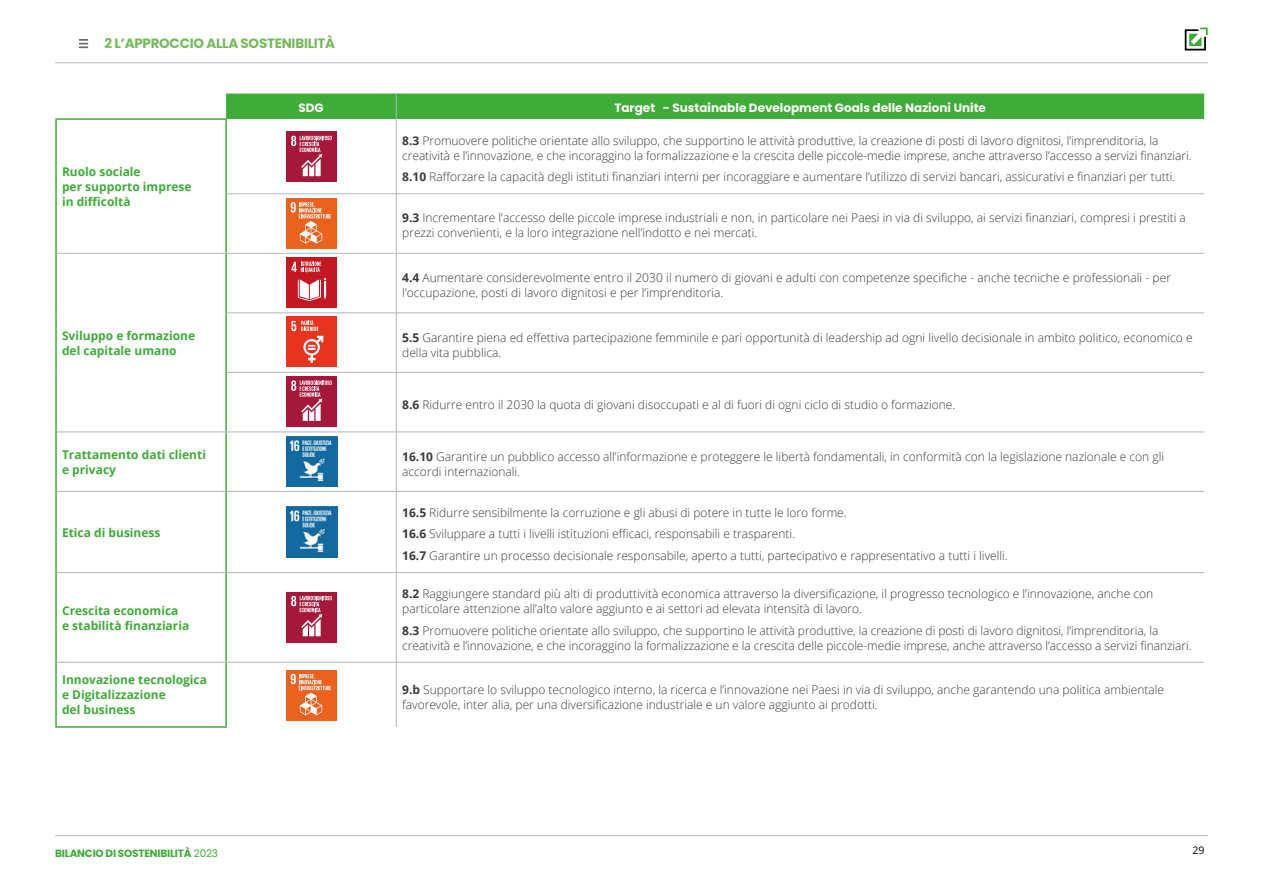
<style>
.page{position:relative;width:1263px;height:893px;background:#fff}
.page>*{position:absolute;margin:0;border:0;box-sizing:border-box;transform-origin:0 0}
.t1{font:700 13.5px "Poppins";letter-spacing:-.02em;color:#76ba5c}
.t2{font:300 12px/15px "Open Sans";color:#3a3b39}
.t3{font:700 12px/15px "Open Sans";color:#3fab39}
.t4{font:700 12px "Poppins";color:#fff}
.t5{font:700 10.5px "Poppins";letter-spacing:-.02em;color:#3fab39}
.t6{font:10.5px "Open Sans";color:#000}
.s1{font-weight:700}
.s2{font-weight:400}
</style>
<div class="page">
<svg style="left:1185px;top:28px;width:23px;height:22px"></svg>
<hr style="left:55px;top:62px;width:1153px;height:1px;background:#adb8bf">
<hr style="left:55px;top:835px;width:1153px;height:1px;background:#adb8bf">
<svg style="left:79px;top:39px;width:9px;height:9px"></svg>
<div style="left:226px;top:94px;width:978px;height:25px;background:#3fab39"></div>
<hr style="left:396px;top:119px;width:1px;height:75px;background:#adb8bf">
<hr style="left:396px;top:194px;width:1px;height:59px;background:#adb8bf">
<hr style="left:396px;top:254px;width:1px;height:59px;background:#adb8bf">
<hr style="left:396px;top:313px;width:1px;height:59px;background:#adb8bf">
<hr style="left:396px;top:373px;width:1px;height:59px;background:#adb8bf">
<hr style="left:396px;top:432px;width:1px;height:59px;background:#adb8bf">
<hr style="left:396px;top:492px;width:1px;height:80px;background:#adb8bf">
<hr style="left:396px;top:573px;width:1px;height:89px;background:#adb8bf">
<hr style="left:396px;top:663px;width:1px;height:64px;background:#adb8bf">
<hr style="left:55px;top:120px;width:2px;height:74px;background:#3fab39">
<hr style="left:225px;top:120px;width:2px;height:74px;background:#3fab39">
<hr style="left:55px;top:194px;width:2px;height:59px;background:#3fab39">
<hr style="left:225px;top:194px;width:2px;height:59px;background:#3fab39">
<hr style="left:55px;top:253px;width:2px;height:60px;background:#3fab39">
<hr style="left:225px;top:254px;width:2px;height:59px;background:#3fab39">
<hr style="left:55px;top:313px;width:2px;height:59px;background:#3fab39">
<hr style="left:225px;top:313px;width:2px;height:59px;background:#3fab39">
<hr style="left:55px;top:372px;width:2px;height:60px;background:#3fab39">
<hr style="left:225px;top:372px;width:2px;height:60px;background:#3fab39">
<hr style="left:55px;top:432px;width:2px;height:59px;background:#3fab39">
<hr style="left:225px;top:432px;width:2px;height:59px;background:#3fab39">
<hr style="left:55px;top:491px;width:2px;height:82px;background:#3fab39">
<hr style="left:225px;top:492px;width:2px;height:80px;background:#3fab39">
<hr style="left:55px;top:573px;width:2px;height:89px;background:#3fab39">
<hr style="left:225px;top:573px;width:2px;height:89px;background:#3fab39">
<hr style="left:55px;top:662px;width:2px;height:64px;background:#3fab39">
<hr style="left:225px;top:663px;width:2px;height:63px;background:#3fab39">
<hr style="left:55px;top:726px;width:172px;height:2px;background:#3fab39">
<hr style="left:227px;top:194px;width:169px;height:1px;background:#adb8bf">
<hr style="left:396px;top:194px;width:808px;height:1px;background:#adb8bf">
<hr style="left:227px;top:313px;width:169px;height:1px;background:#adb8bf">
<hr style="left:396px;top:313px;width:808px;height:1px;background:#adb8bf">
<hr style="left:227px;top:372px;width:169px;height:1px;background:#adb8bf">
<hr style="left:396px;top:372px;width:808px;height:1px;background:#adb8bf">
<hr style="left:55px;top:118px;width:172px;height:2px;background:#3fab39">
<hr style="left:57px;top:253px;width:169px;height:1px;background:#adb8bf">
<hr style="left:226px;top:253px;width:170px;height:1px;background:#adb8bf">
<hr style="left:396px;top:253px;width:808px;height:1px;background:#adb8bf">
<hr style="left:226px;top:432px;width:170px;height:1px;background:#adb8bf">
<hr style="left:396px;top:432px;width:808px;height:1px;background:#adb8bf">
<hr style="left:57px;top:662px;width:169px;height:1px;background:#adb8bf">
<hr style="left:226px;top:662px;width:170px;height:1px;background:#adb8bf">
<hr style="left:396px;top:662px;width:808px;height:1px;background:#adb8bf">
<hr style="left:57px;top:432px;width:169px;height:1px;background:#adb8bf">
<hr style="left:57px;top:491px;width:169px;height:1px;background:#adb8bf">
<hr style="left:226px;top:491px;width:170px;height:1px;background:#adb8bf">
<hr style="left:396px;top:491px;width:808px;height:1px;background:#adb8bf">
<hr style="left:57px;top:572px;width:169px;height:1px;background:#adb8bf">
<hr style="left:226px;top:572px;width:170px;height:1px;background:#adb8bf">
<hr style="left:396px;top:572px;width:808px;height:1px;background:#adb8bf">
<div style="left:286px;top:132px;width:51px;height:50px;background:#a6183b"></div>
<svg style="left:291px;top:136px;width:41px;height:40px"></svg>
<div style="left:286px;top:198px;width:51px;height:51px;background:#eb611e"></div>
<svg style="left:291px;top:202px;width:40px;height:42px"></svg>
<div style="left:286px;top:257px;width:51px;height:51px;background:#c41722"></div>
<svg style="left:298px;top:278px;width:28px;height:23px"></svg>
<svg style="left:291px;top:262px;width:30px;height:10px"></svg>
<div style="left:286px;top:317px;width:51px;height:50px;background:#e6341f"></div>
<svg style="left:291px;top:320px;width:32px;height:43px"></svg>
<div style="left:286px;top:376px;width:51px;height:51px;background:#a6183b"></div>
<svg style="left:291px;top:380px;width:41px;height:41px"></svg>
<div style="left:286px;top:670px;width:51px;height:50px;background:#eb611e"></div>
<svg style="left:291px;top:674px;width:40px;height:41px"></svg>
<div style="left:286px;top:592px;width:51px;height:50px;background:#a6183b"></div>
<svg style="left:291px;top:596px;width:41px;height:40px"></svg>
<img style="left:286px;top:436px;width:51px;height:51px">
<img style="left:286px;top:507px;width:51px;height:50px">
<p class="t1" style="left:105px;top:36px;width:232px">2 L’APPROCCIO ALLA SOSTENIBILITÀ</p>
<p class="t3" style="left:62px;top:164px;width:131px">Ruolo sociale<br>per supporto imprese in difficoltà</p>
<p class="t3" style="left:62px;top:328px;width:135px">Sviluppo e formazione del capitale umano</p>
<p class="t4" style="left:299px;top:101px;width:27px">SDG</p>
<p class="t4" style="left:614px;top:101px;width:373px">Target - Sustainable Development Goals delle Nazioni Unite</p>
<p class="t2" style="left:402px;top:132px;width:791px"><span class="s1">8.3</span> Promuovere politiche orientate allo sviluppo, che supportino le attività produttive, la creazione di posti di lavoro dignitosi, l’imprenditoria, la creatività e l’innovazione, e che incoraggino la formalizzazione e la crescita delle piccole-medie imprese, anche attraverso l’accesso a servizi finanziari.</p>
<p class="t2" style="left:402px;top:169px;width:775px"><span class="s1">8.10</span> Rafforzare la capacità degli istituti finanziari interni per incoraggiare e aumentare l’utilizzo di servizi bancari, assicurativi e finanziari per tutti.</p>
<p class="t2" style="left:402px;top:210px;width:785px"><span class="s1">9.3</span> Incrementare l’accesso delle piccole imprese industriali e non, in particolare nei Paesi in via di sviluppo, ai servizi finanziari, compresi i prestiti a prezzi convenienti, e la loro integrazione nell’indotto e nei mercati.</p>
<p class="t2" style="left:402px;top:270px;width:770px"><span class="s1">4.4</span> Aumentare considerevolmente entro il 2030 il numero di giovani e adulti con competenze specifiche - anche tecniche e professionali - per l’occupazione, posti di lavoro dignitosi e per l’imprenditoria.</p>
<p class="t2" style="left:402px;top:329px;width:792px"><span class="s1">5.5</span> Garantire piena ed effettiva partecipazione femminile e pari opportunità di leadership ad ogni livello decisionale in ambito politico, economico e della vita pubblica.</p>
<p class="t2" style="left:402px;top:396px;width:555px"><span class="s1">8.6</span> Ridurre entro il 2030 la quota di giovani disoccupati e al di fuori di ogni ciclo di studio o formazione.</p>
<p class="t3" style="left:62px;top:447px;width:145px">Trattamento dati clienti e privacy</p>
<p class="t2" style="left:402px;top:448px;width:763px"><span class="s1">16.10</span> Garantire un pubblico accesso all’informazione e proteggere le libertà fondamentali, in conformità con la legislazione nazionale e con gli accordi internazionali.</p>
<p class="t3" style="left:62px;top:524px;width:100px">Etica di business</p>
<p class="t3" style="left:62px;top:602px;width:129px">Crescita economica<br>e stabilità finanziaria</p>
<p class="t2" style="left:402px;top:502px;width:607px;line-height:21.5px"><span class="s1">16.5</span> Ridurre sensibilmente la corruzione e gli abusi di potere in tutte le loro forme.<br><span class="s1">16.6</span> Sviluppare a tutti i livelli istituzioni efficaci, responsabili e trasparenti.<br><span class="s1">16.7</span> Garantire un processo decisionale responsabile, aperto a tutti, partecipativo e rappresentativo a tutti i livelli.</p>
<p class="t2" style="left:402px;top:586px;width:752px"><span class="s1">8.2</span> Raggiungere standard più alti di produttività economica attraverso la diversificazione, il progresso tecnologico e l’innovazione, anche con particolare attenzione all’alto valore aggiunto e ai settori ad elevata intensità di lavoro.</p>
<p class="t2" style="left:402px;top:622px;width:791px"><span class="s1">8.3</span> Promuovere politiche orientate allo sviluppo, che supportino le attività produttive, la creazione di posti di lavoro dignitosi, l’imprenditoria, la creatività e l’innovazione, e che incoraggino la formalizzazione e la crescita delle piccole-medie imprese, anche attraverso l’accesso a servizi finanziari.</p>
<p class="t3" style="left:62px;top:672px;width:147px">Innovazione tecnologica e Digitalizzazione<br>del business</p>
<p class="t2" style="left:402px;top:681px;width:763px"><span class="s1">9.b</span> Supportare lo sviluppo tecnologico interno, la ricerca e l’innovazione nei Paesi in via di sviluppo, anche garantendo una politica ambientale favorevole, inter alia, per una diversificazione industriale e un valore aggiunto ai prodotti.</p>
<p class="t5" style="left:55px;top:847px;width:164px">BILANCIO DI SOSTENIBILITÀ <span class="s2">2023</span></p>
<p class="t6" style="left:1192px;top:842px;width:14px">29</p>
</div>
